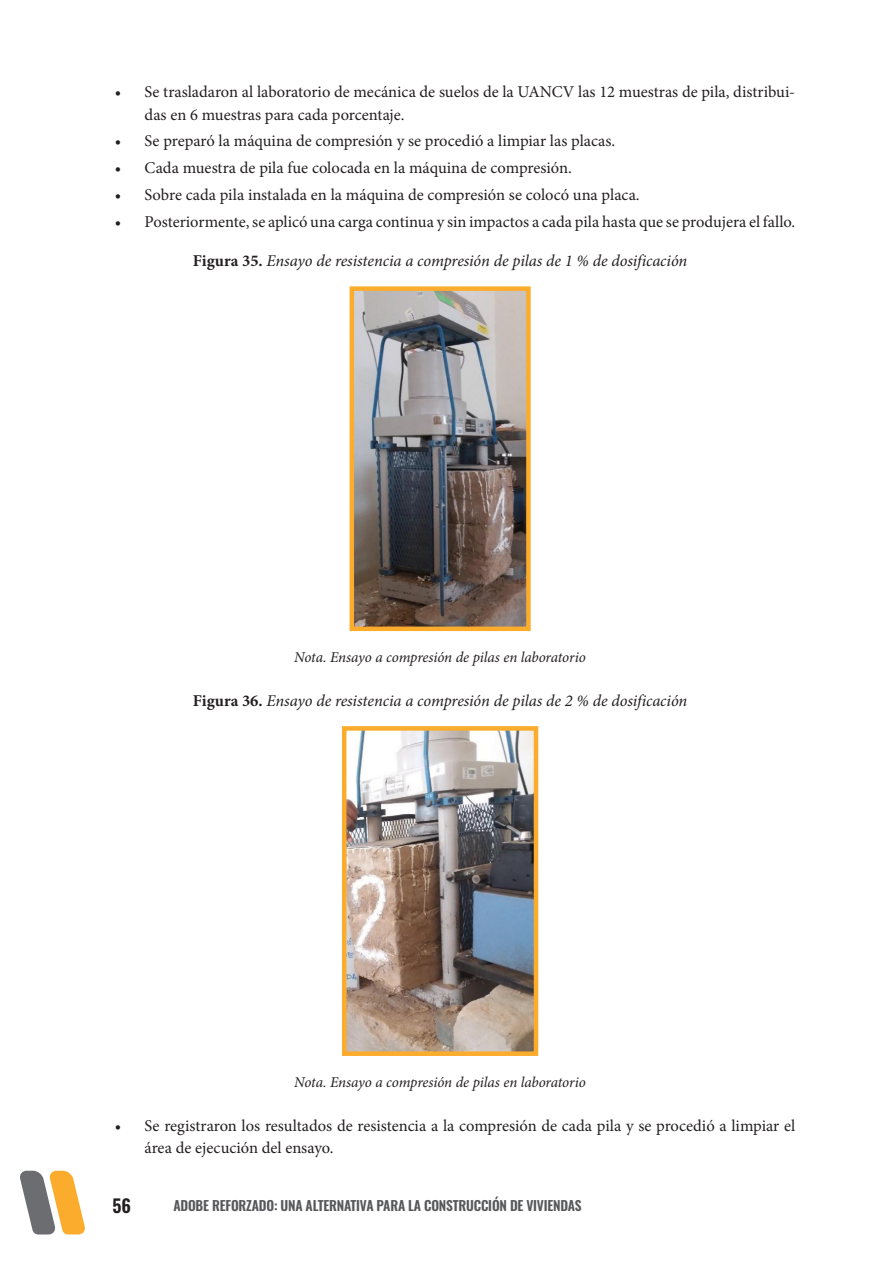
<style>
.page{position:relative;width:893px;height:1263px;background:#fff}
.page>*{position:absolute;margin:0;border:0;box-sizing:border-box;transform-origin:0 0}
.t1{font:600 18px "Oswald";color:#231f20}
.t2{font:16.5px/22.5px "Minion Pro";color:#231f20}
.t3{font:italic 16.5px "Minion Pro";letter-spacing:-.005em;color:#231f20}
.t4{font:italic 15px "Minion Pro";letter-spacing:-.01em;color:#231f20}
.t5{font:600 13.5px "Oswald";letter-spacing:-.015em;color:#57585a}
.s1{font-weight:700;font-style:normal}
</style>
<div class="page">
<svg style="left:20px;top:1171px;width:65px;height:63px"></svg>
<img style="left:355px;top:291px;width:171px;height:335px">
<div style="left:350px;top:286px;width:181px;height:345px;border:4px solid #fbac2d"></div>
<img style="left:347px;top:731px;width:186px;height:320px">
<div style="left:342px;top:726px;width:196px;height:330px;border:4px solid #fbac2d"></div>
<p class="t2" style="left:145px;top:81px;width:652px;text-indent:-30px">• Se trasladaron al laboratorio de mecánica de suelos de la UANCV las 12 muestras de pila, distribui&shy;das en 6 muestras para cada porcentaje.</p>
<p class="t2" style="left:115px;top:130px;width:502px">• Se preparó la máquina de compresión y se procedió a limpiar las placas.</p>
<p class="t2" style="left:115px;top:157px;width:459px">• Cada muestra de pila fue colocada en la máquina de compresión.</p>
<p class="t2" style="left:115px;top:183px;width:526px">• Sobre cada pila instalada en la máquina de compresión se colocó una placa.</p>
<p class="t2" style="left:115px;top:210px;width:682px">• Posteriormente, se aplicó una carga continua y sin impactos a cada pila hasta que se produjera el fallo.</p>
<p class="t3" style="left:193px;top:249px;width:496px"><span class="s1">Figura 35.</span> Ensayo de resistencia a compresión de pilas de 1 % de dosificación</p>
<p class="t4" style="left:294px;top:647px;width:293px">Nota. Ensayo a compresión de pilas en laboratorio</p>
<p class="t3" style="left:193px;top:689px;width:496px"><span class="s1">Figura 36.</span> Ensayo de resistencia a compresión de pilas de 2 % de dosificación</p>
<p class="t4" style="left:294px;top:1072px;width:293px">Nota. Ensayo a compresión de pilas en laboratorio</p>
<p class="t2" style="left:145px;top:1114px;width:652px;text-indent:-30px">• Se registraron los resultados de resistencia a la compresión de cada pila y se procedió a limpiar el área de ejecución del ensayo.</p>
<p class="t1" style="left:112px;top:1196px;width:20px">56</p>
<p class="t5" style="left:173px;top:1198px;width:410px">ADOBE REFORZADO: UNA ALTERNATIVA PARA LA CONSTRUCCIÓN DE VIVIENDAS</p>
</div>
